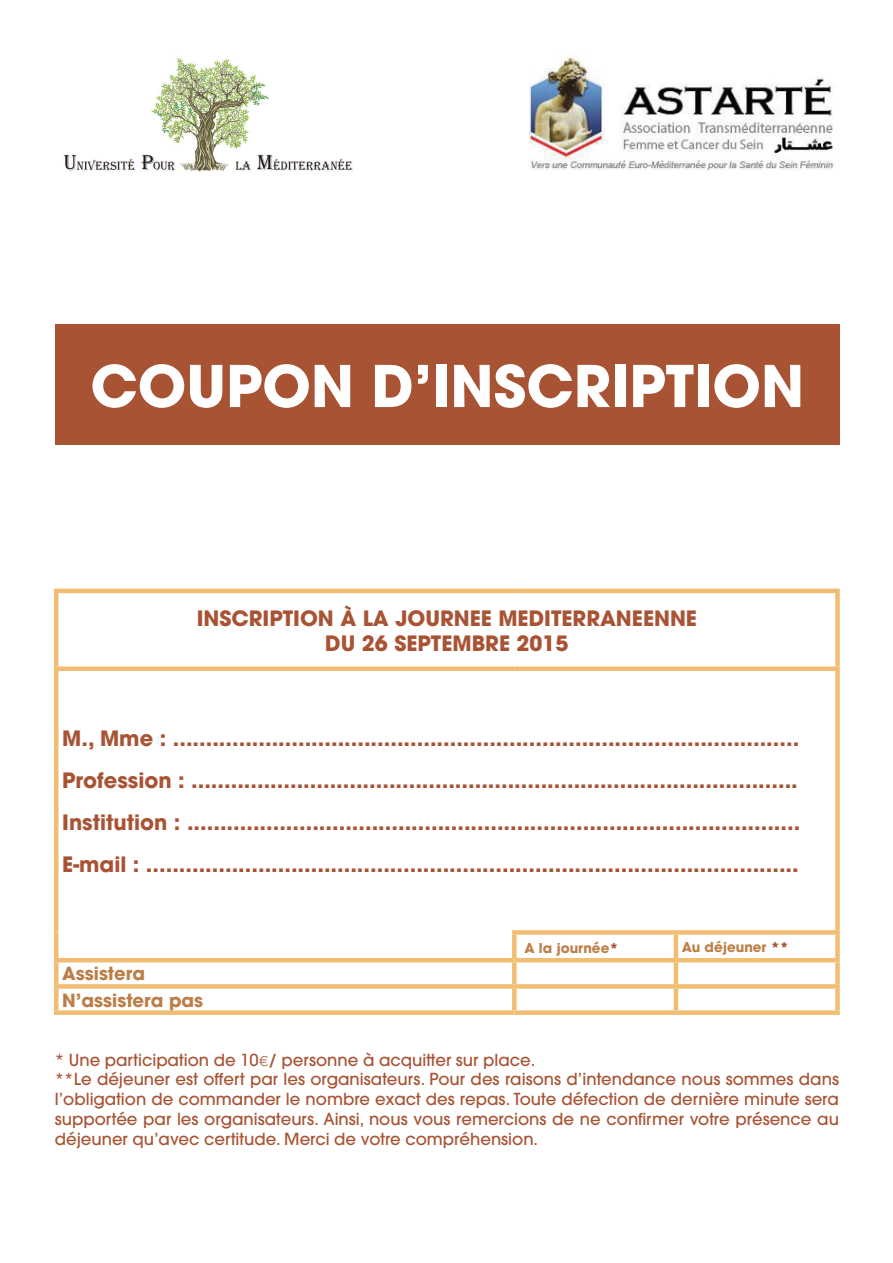
<style>
.page{position:relative;width:893px;height:1263px;background:#fff}
.page>*{position:absolute;margin:0;border:0;box-sizing:border-box;transform-origin:0 0}
.t1{font:700 57px "Avant Garde";color:#fff}
.t2{font:700 21px/25.2px "Avant Garde";color:#a85334;text-align:center}
.t3{font:700 18px "Avant Garde";color:#bc7e46}
.t4{font:500 16.5px/19.8px "Avant Garde";color:#a85334;text-align:justify}
.t5{font:700 13.5px "Avant Garde";color:#bc7e46}
.s1{color:#a85334}
.s2{font-family:"FNA Cv 2";font-weight:400}
</style>
<div class="page">
<div style="left:55px;top:324px;width:785px;height:121px;background:#a85334"></div>
<img style="left:530px;top:54px;width:304px;height:117px">
<img style="left:63px;top:57px;width:290px;height:115px">
<svg style="left:58px;top:593px;width:777px;height:417px"></svg>
<hr style="left:54px;top:589px;width:460px;height:4px;background:#f1bd72">
<hr style="left:54px;top:593px;width:4px;height:73px;background:#f1bd72">
<hr style="left:514px;top:589px;width:162px;height:4px;background:#f1bd72">
<hr style="left:676px;top:589px;width:164px;height:4px;background:#f1bd72">
<div style="left:835px;top:593px;width:5px;height:73px;background:#f1bd72"></div>
<div style="left:54px;top:666px;width:460px;height:5px;background:#f1bd72"></div>
<hr style="left:54px;top:671px;width:4px;height:261px;background:#f1bd72">
<div style="left:514px;top:666px;width:162px;height:5px;background:#f1bd72"></div>
<div style="left:676px;top:666px;width:164px;height:5px;background:#f1bd72"></div>
<div style="left:835px;top:671px;width:5px;height:259px;background:#f1bd72"></div>
<hr style="left:54px;top:932px;width:4px;height:26px;background:#f1bd72">
<div style="left:512px;top:930px;width:164px;height:5px;background:#f1bd72"></div>
<div style="left:512px;top:935px;width:5px;height:23px;background:#f1bd72"></div>
<div style="left:676px;top:930px;width:164px;height:5px;background:#f1bd72"></div>
<hr style="left:674px;top:935px;width:4px;height:23px;background:#f1bd72">
<div style="left:835px;top:935px;width:5px;height:23px;background:#f1bd72"></div>
<hr style="left:54px;top:958px;width:460px;height:4px;background:#f1bd72">
<hr style="left:54px;top:962px;width:4px;height:22px;background:#f1bd72">
<hr style="left:514px;top:958px;width:162px;height:4px;background:#f1bd72">
<div style="left:512px;top:962px;width:5px;height:22px;background:#f1bd72"></div>
<hr style="left:676px;top:958px;width:164px;height:4px;background:#f1bd72">
<hr style="left:674px;top:962px;width:4px;height:22px;background:#f1bd72">
<div style="left:835px;top:962px;width:5px;height:22px;background:#f1bd72"></div>
<div style="left:54px;top:984px;width:460px;height:5px;background:#f1bd72"></div>
<hr style="left:54px;top:989px;width:4px;height:21px;background:#f1bd72">
<div style="left:514px;top:984px;width:162px;height:5px;background:#f1bd72"></div>
<div style="left:512px;top:989px;width:5px;height:21px;background:#f1bd72"></div>
<div style="left:676px;top:984px;width:164px;height:5px;background:#f1bd72"></div>
<hr style="left:674px;top:989px;width:4px;height:21px;background:#f1bd72">
<div style="left:835px;top:989px;width:5px;height:21px;background:#f1bd72"></div>
<div style="left:54px;top:1010px;width:460px;height:5px;background:#f1bd72"></div>
<div style="left:514px;top:1010px;width:162px;height:5px;background:#f1bd72"></div>
<div style="left:676px;top:1010px;width:164px;height:5px;background:#f1bd72"></div>
<div style="left:58px;top:930px;width:454px;height:5px;background:#fff"></div>
<p class="t1" style="left:90px;top:349px;width:715px">COUPON D’INSCRIPTION</p>
<p class="t2" style="left:197px;top:605px;width:502px">INSCRIPTION À LA JOURNEE MEDITERRANEENNE<br>DU 26 SEPTEMBRE 2015</p>
<p class="t2" style="left:62px;top:725px;width:738px">M., Mme : ...............................................................................................</p>
<p class="t2" style="left:62px;top:767px;width:737px">Profession : ............................................................................................</p>
<p class="t2" style="left:62px;top:809px;width:740px">Institution : .............................................................................................</p>
<p class="t2" style="left:62px;top:852px;width:738px">E-mail : ...................................................................................................</p>
<p class="t3" style="left:62px;top:962px;width:84px">Assistera</p>
<p class="t3" style="left:62px;top:988px;width:142px">N’assistera pas</p>
<p class="t5" style="left:524px;top:939px;width:96px">A la journée<span class="s1">*</span></p>
<p class="t5" style="left:682px;top:938px;width:108px">Au déjeuner <span class="s1">**</span></p>
<p class="t4" style="left:55px;top:1050px;width:482px">* Une participation de 10<span class="s2">€</span>/ personne à acquitter sur place.</p>
<p class="t4" style="left:55px;top:1069px;width:786px">**Le déjeuner est offert par les organisateurs. Pour des raisons d’intendance nous sommes dans l’obligation de commander le nombre exact des repas. Toute défection de dernière minute sera supportée par les organisateurs. Ainsi, nous vous remercions de ne confirmer votre présence au déjeuner qu’avec certitude. Merci de votre compréhension.</p>
</div>
